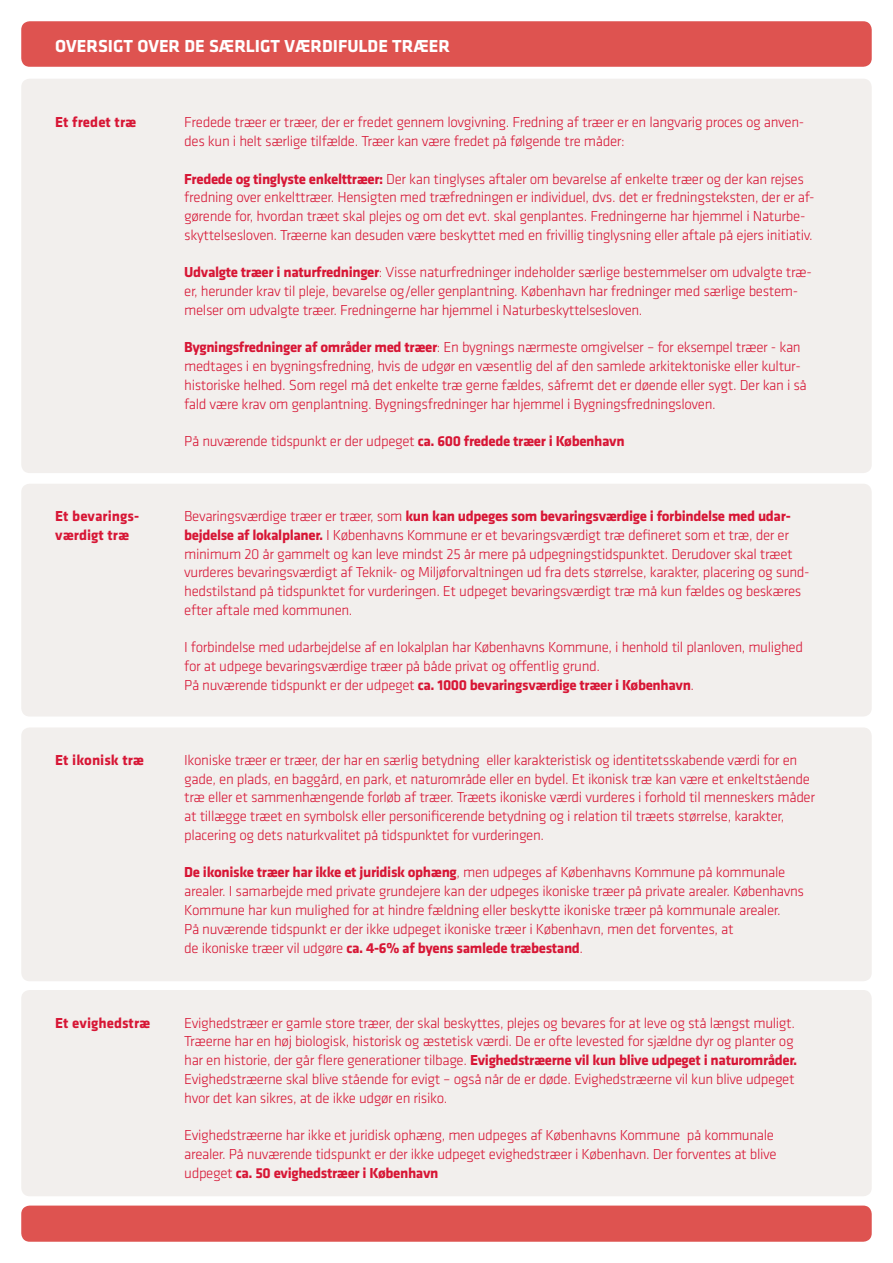
<style>
.page{position:relative;width:893px;height:1263px;background:#fff}
.page>*{position:absolute;margin:0;border:0;box-sizing:border-box;transform-origin:0 0}
.t1{font:700 18px "Klavika";color:#fff}
.t2{font:300 15px/18.8px "Klavika";letter-spacing:-.025em;color:#d71635}
.t3{font:700 15px/18.8px "Klavika";color:#d71635}
.s1{font-weight:700}
</style>
<div class="page">
<div style="left:21px;top:990px;width:851px;height:206px;background:#f2efed;border-radius:9px"></div>
<div style="left:21px;top:79px;width:851px;height:394px;background:#f2efed;border-radius:9px"></div>
<div style="left:21px;top:484px;width:851px;height:232px;background:#f2efed;border-radius:9px"></div>
<div style="left:21px;top:727px;width:851px;height:254px;background:#f2efed;border-radius:9px"></div>
<div style="left:21px;top:21px;width:851px;height:46px;background:#de5350;border-radius:9px"></div>
<div style="left:21px;top:1205px;width:851px;height:37px;background:#de5350;border-radius:9px"></div>
<p class="t1" style="left:55px;top:36px;width:396px">OVERSIGT OVER DE SÆRLIGT VÆRDIFULDE TRÆER</p>
<p class="t3" style="left:55px;top:113px;width:83px">Et fredet træ</p>
<p class="t2" style="left:184px;top:114px;width:621px">Fredede træer er træer, der er fredet gennem lovgivning. Fredning af træer er en langvarig proces og anven&shy;des kun i helt særlige tilfælde. Træer kan være fredet på følgende tre måder:</p>
<p class="t2" style="left:184px;top:171px;width:632px"><span class="s1">Fredede og tinglyste enkelttræer:</span> Der kan tinglyses aftaler om bevarelse af enkelte træer og der kan rejses fredning over enkelttræer. Hensigten med træfredningen er individuel, dvs. det er fredningsteksten, der er af&shy;gørende for, hvordan træet skal plejes og om det evt. skal genplantes. Fredningerne har hjemmel i Naturbe&shy;skyttelsesloven. Træerne kan desuden være beskyttet med en frivillig tinglysning eller aftale på ejers initiativ.</p>
<p class="t2" style="left:184px;top:264px;width:629px"><span class="s1">Udvalgte træer i naturfredninger</span>: Visse naturfredninger indeholder særlige bestemmelser om udvalgte træ&shy;er, herunder krav til pleje, bevarelse og/eller genplantning. København har fredninger med særlige bestem&shy;melser om udvalgte træer. Fredningerne har hjemmel i Naturbeskyttelsesloven.</p>
<p class="t2" style="left:184px;top:339px;width:624px"><span class="s1">Bygningsfredninger af områder med træer</span>: En bygnings nærmeste omgivelser – for eksempel træer - kan medtages i en bygningsfredning, hvis de udgør en væsentlig del af den samlede arkitektoniske eller kultur&shy;historiske helhed. Som regel må det enkelte træ gerne fældes, såfremt det er døende eller sygt. Der kan i så fald være krav om genplantning. Bygningsfredninger har hjemmel i Bygningsfredningsloven.</p>
<p class="t2" style="left:184px;top:433px;width:442px">På nuværende tidspunkt er der udpeget <span class="s1">ca. 600 fredede træer i København</span></p>
<p class="t3" style="left:55px;top:507px;width:85px">Et bevarings&shy;værdigt træ</p>
<p class="t2" style="left:184px;top:508px;width:627px">Bevaringsværdige træer er træer, som <span class="s1">kun kan udpeges som bevaringsværdige i forbindelse med udar&shy;bejdelse af lokalplaner.</span> I Københavns Kommune er et bevaringsværdigt træ defineret som et træ, der er minimum 20 år gammelt og kan leve mindst 25 år mere på udpegningstidspunktet. Derudover skal træet vurderes bevaringsværdigt af Teknik- og Miljøforvaltningen ud fra dets størrelse, karakter, placering og sund&shy;hedstilstand på tidspunktet for vurderingen. Et udpeget bevaringsværdigt træ må kun fældes og beskæres efter aftale med kommunen.</p>
<p class="t2" style="left:184px;top:639px;width:620px">I forbindelse med udarbejdelse af en lokalplan har Københavns Kommune, i henhold til planloven, mulighed for at udpege bevaringsværdige træer på både privat og offentlig grund.<br>På nuværende tidspunkt er der udpeget <span class="s1">ca. 1000 bevaringsværdige træer i København</span>.</p>
<p class="t3" style="left:55px;top:751px;width:90px">Et ikonisk træ</p>
<p class="t2" style="left:184px;top:752px;width:632px">Ikoniske træer er træer, der har en særlig betydning eller karakteristisk og identitetsskabende værdi for en gade, en plads, en baggård, en park, et naturområde eller en bydel. Et ikonisk træ kan være et enkeltstående træ eller et sammenhængende forløb af træer. Træets ikoniske værdi vurderes i forhold til menneskers måder at tillægge træet en symbolsk eller personificerende betydning og i relation til træets størrelse, karakter, placering og dets naturkvalitet på tidspunktet for vurderingen.</p>
<p class="t2" style="left:184px;top:864px;width:621px"><span class="s1">De ikoniske træer har ikke et juridisk ophæng</span>, men udpeges af Københavns Kommune på kommunale arealer. I samarbejde med private grundejere kan der udpeges ikoniske træer på private arealer. Københavns Kommune har kun mulighed for at hindre fældning eller beskytte ikoniske træer på kommunale arealer.<br>På nuværende tidspunkt er der ikke udpeget ikoniske træer i København, men det forventes, at<br>de ikoniske træer vil udgøre <span class="s1">ca. 4-6% af byens samlede træbestand</span>.</p>
<p class="t3" style="left:55px;top:1013px;width:97px">Et evighedstræ</p>
<p class="t2" style="left:184px;top:1014px;width:615px">Evighedstræer er gamle store træer, der skal beskyttes, plejes og bevares for at leve og stå længst muligt.<br>Træerne har en høj biologisk, historisk og æstetisk værdi. De er ofte levested for sjældne dyr og planter og har en historie, der går flere generationer tilbage. <span class="s1">Evighedstræerne vil kun blive udpeget i naturområder.<br></span>Evighedstræerne skal blive stående for evigt – også når de er døde. Evighedstræerne vil kun blive udpeget hvor det kan sikres, at de ikke udgør en risiko.</p>
<p class="t2" style="left:184px;top:1127px;width:594px">Evighedstræerne har ikke et juridisk ophæng, men udpeges af Københavns Kommune på kommunale arealer. På nuværende tidspunkt er der ikke udpeget evighedstræer i København. Der forventes at blive udpeget <span class="s1">ca. 50 evighedstræer i København</span></p>
</div>
